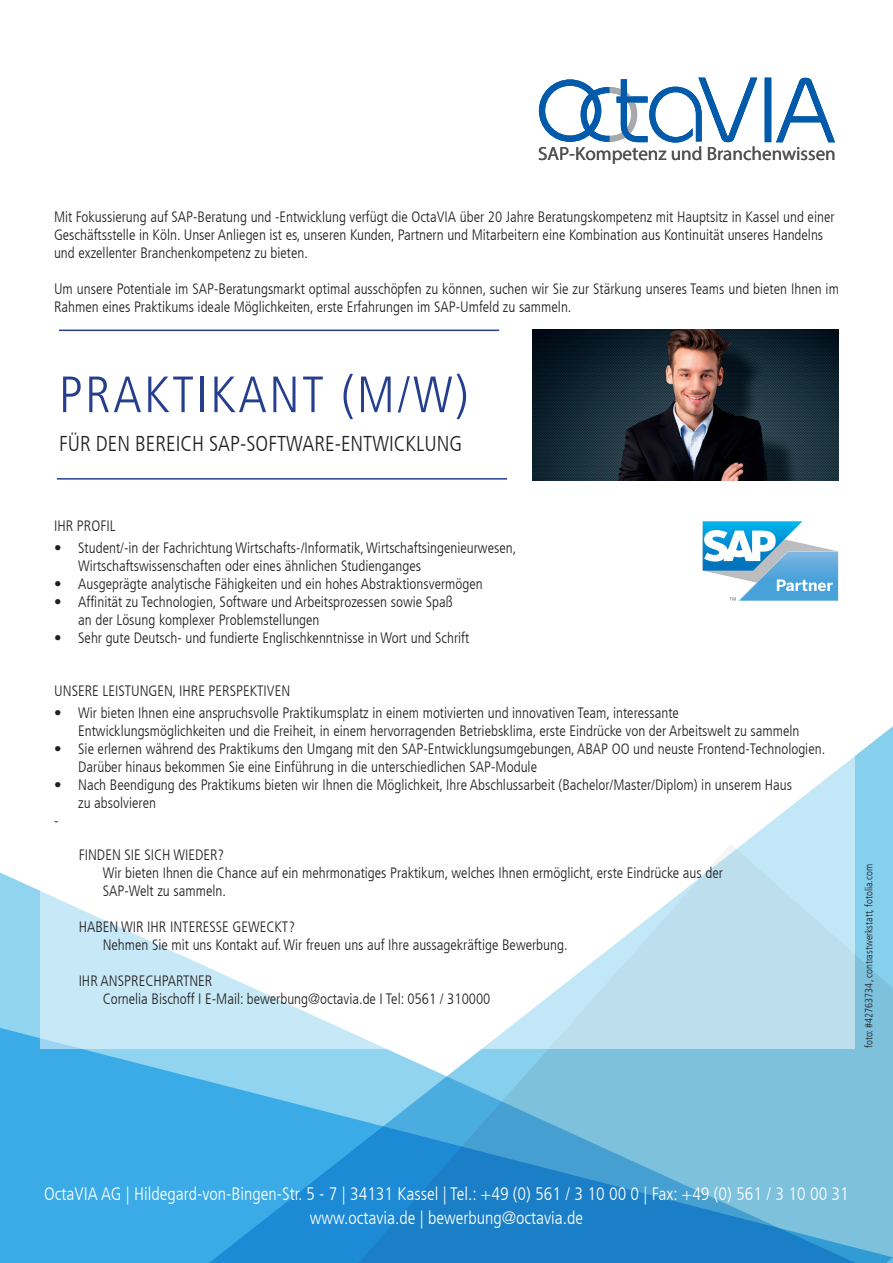
<style>
.page{position:relative;width:893px;height:1263px;background:#fff}
.page>*{position:absolute;margin:0;border:0;box-sizing:border-box;transform-origin:0 0}
.t1{font:300 condensed 51px "Frutiger LT";letter-spacing:.05em;color:#253f8e}
.t2{font:300 condensed 21.45px "Frutiger LT";color:#231f20}
.t3{font:19.05px "Myriad";color:#505052}
.t4{font:300 condensed 18px/24px "Frutiger LT";color:#fff;text-align:center}
.t5{font:300 condensed 15px/18px "Frutiger LT";color:#231f20}
.t6{font:300 condensed 10.5px "Frutiger LT";color:#231f20}
</style>
<div class="page">
<svg style="left:0;top:726px;width:893px;height:222px"></svg>
<svg style="left:0;top:948px;width:893px;height:315px;background:#51acdd"></svg>
<svg style="left:40px;top:726px;width:815px;height:322px"></svg>
<hr style="left:59px;top:330px;width:440px;height:1px;background:#253f8e">
<hr style="left:57px;top:478px;width:450px;height:2px;background:#253f8e">
<svg style="left:538px;top:77px;width:219px;height:66px"></svg>
<div style="left:765px;top:78px;width:6px;height:64px;background:#015aaa"></div>
<svg style="left:776px;top:78px;width:59px;height:65px"></svg>
<svg style="left:703px;top:521px;width:135px;height:80px"></svg>
<img style="left:532px;top:330px;width:307px;height:151px">
<p class="t3" style="left:538px;top:142px;width:299px">SAP-Kompetenz und Branchenwissen</p>
<p class="t5" style="left:54px;top:208px;width:782px">Mit Fokussierung auf SAP-Beratung und -Entwicklung verfügt die OctaVIA über 20 Jahre Beratungskompetenz mit Hauptsitz in Kassel und einer<br>Geschäftsstelle in Köln. Unser Anliegen ist es, unseren Kunden, Partnern und Mitarbeitern eine Kombination aus Kontinuität unseres Handelns und exzellenter Branchenkompetenz zu bieten.</p>
<p class="t5" style="left:54px;top:280px;width:786px">Um unsere Potentiale im SAP-Beratungsmarkt optimal ausschöpfen zu können, suchen wir Sie zur Stärkung unseres Teams und bieten Ihnen im<br>Rahmen eines Praktikums ideale Möglichkeiten, erste Erfahrungen im SAP-Umfeld zu sammeln.</p>
<h1 class="t1" style="left:59px;top:366px;width:411px">PRAKTIKANT (M/W)</h1>
<h2 class="t2" style="left:59px;top:431px;width:405px">FÜR DEN BEREICH SAP-SOFTWARE-ENTWICKLUNG</h2>
<p class="t5" style="left:54px;top:517px;width:63px">IHR PROFIL</p>
<p class="t5" style="left:78px;top:539px;width:440px;text-indent:-24px">• Student/-in der Fachrichtung Wirtschafts-/Informatik, Wirtschaftsingenieurwesen,<br>Wirtschaftswissenschaften oder eines ähnlichen Studienganges</p>
<p class="t5" style="left:54px;top:575px;width:430px">• Ausgeprägte analytische Fähigkeiten und ein hohes Abstraktionsvermögen</p>
<p class="t5" style="left:78px;top:593px;width:376px;text-indent:-24px">• Affinität zu Technologien, Software und Arbeitsprozessen sowie Spaß an der Lösung komplexer Problemstellungen</p>
<p class="t5" style="left:54px;top:629px;width:417px">• Sehr gute Deutsch- und fundierte Englischkenntnisse in Wort und Schrift</p>
<p class="t5" style="left:54px;top:681px;width:238px">UNSERE LEISTUNGEN, IHRE PERSPEKTIVEN</p>
<p class="t5" style="left:78px;top:704px;width:723px;text-indent:-24px">• Wir bieten Ihnen eine anspruchsvolle Praktikumsplatz in einem motivierten und innovativen Team, interessante<br>Entwicklungsmöglichkeiten und die Freiheit, in einem hervorragenden Betriebsklima, erste Eindrücke von der Arbeitswelt zu sammeln</p>
<p class="t5" style="left:78px;top:740px;width:749px;text-indent:-24px">• Sie erlernen während des Praktikums den Umgang mit den SAP-Entwicklungsumgebungen, ABAP OO und neuste Frontend-Technologien.<br>Darüber hinaus bekommen Sie eine Einführung in die unterschiedlichen SAP-Module</p>
<p class="t5" style="left:54px;top:776px;width:739px">• Nach Beendigung des Praktikums bieten wir Ihnen die Möglichkeit, Ihre Abschlussarbeit (Bachelor/Master/Diplom) in unserem Haus</p>
<p class="t5" style="left:78px;top:794px;width:79px">zu absolvieren</p>
<p class="t5" style="left:54px;top:812px;width:6px">-</p>
<p class="t5" style="left:103px;top:846px;width:622px;text-indent:-24px">FINDEN SIE SICH WIEDER?<br>Wir bieten Ihnen die Chance auf ein mehrmonatiges Praktikum, welches Ihnen ermöglicht, erste Eindrücke aus der<br>SAP-Welt zu sammeln.</p>
<p class="t5" style="left:103px;top:918px;width:466px;text-indent:-24px">HABEN WIR IHR INTERESSE GEWECKT?<br>Nehmen Sie mit uns Kontakt auf. Wir freuen uns auf Ihre aussagekräftige Bewerbung.</p>
<p class="t5" style="left:103px;top:972px;width:389px;text-indent:-24px">IHR ANSPRECHPARTNER<br>Cornelia Bischoff I E-Mail: bewerbung@octavia.de I Tel: 0561 / 310000</p>
<p class="t6" style="left:863px;top:1048px;width:185px;rotate:-90deg">foto: #42763734, contrastwerkstatt, fotolia.com</p>
<p class="t4" style="left:44px;top:1182px;width:806px">OctaVIA AG | Hildegard-von-Bingen-Str. 5 - 7 | 34131 Kassel | Tel.: +49 (0) 561 / 3 10 00 0 | Fax: +49 (0) 561 / 3 10 00 31 www.octavia.de | bewerbung@octavia.de</p>
</div>
